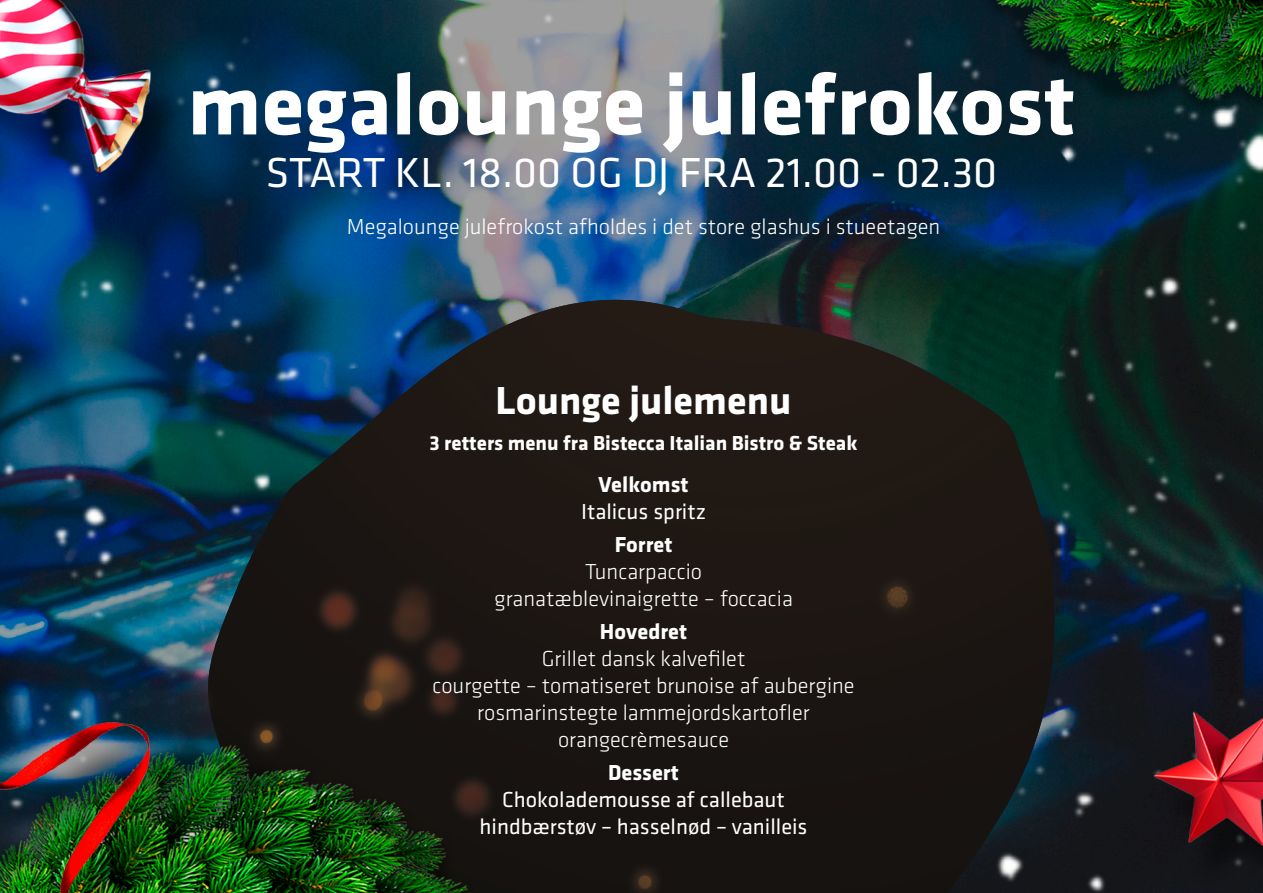
<style>
.page{position:relative;width:1263px;height:893px;background:#fff}
.page>*{position:absolute;margin:0;border:0;box-sizing:border-box;transform-origin:0 0}
.t1{font:700 88.5px "Klavika";color:#fff}
.t2{font:43.5px "Klavika";color:#fff}
.t3{font:700 40.5px "Klavika";color:#fff}
.t4{font:300 22.5px "Klavika";color:#fff}
.t5{font:22.5px "Klavika";color:#fff}
.t6{font:700 22.5px "Klavika";color:#fff}
.t7{font:700 21px "Klavika";color:#fff}
</style>
<div class="page">
<img style="left:0;top:0;width:1263px;height:893px">
<svg style="left:200px;top:286px;width:861px;height:14px;background:#1e465a"></svg>
<img style="left:200px;top:300px;width:861px;height:593px">
<img style="left:901px;top:0;width:362px;height:116px">
<img style="left:0;top:0;width:184px;height:216px">
<img style="left:1154px;top:711px;width:109px;height:179px">
<img style="left:304px;top:735px;width:221px;height:158px">
<img style="left:0;top:639px;width:304px;height:254px">
<p class="t1" style="left:187px;top:57px;width:890px">megalounge julefrokost</p>
<p class="t2" style="left:266px;top:149px;width:733px">START KL. 18.00 OG DJ FRA 21.00 - 02.30</p>
<p class="t4" style="left:347px;top:214px;width:595px">Megalounge julefrokost afholdes i det store glashus i stueetagen</p>
<p class="t3" style="left:495px;top:379px;width:298px">Lounge julemenu</p>
<p class="t7" style="left:430px;top:432px;width:429px">3 retters menu fra Bistecca Italian Bistro &amp; Steak</p>
<p class="t6" style="left:599px;top:472px;width:91px">Velkomst</p>
<p class="t5" style="left:581px;top:499px;width:126px">Italicus spritz</p>
<p class="t6" style="left:615px;top:532px;width:59px">Forret</p>
<p class="t4" style="left:585px;top:559px;width:118px">Tuncarpaccio</p>
<p class="t4" style="left:494px;top:586px;width:300px">granatæblevinaigrette – foccacia</p>
<p class="t6" style="left:600px;top:619px;width:89px">Hovedret</p>
<p class="t4" style="left:542px;top:646px;width:205px">Grillet dansk kalvefilet</p>
<p class="t4" style="left:432px;top:673px;width:424px">courgette – tomatiseret brunoise af aubergine</p>
<p class="t4" style="left:477px;top:700px;width:334px">rosmarinstegte lammejordskartofler</p>
<p class="t4" style="left:558px;top:727px;width:173px">orangecrèmesauce</p>
<p class="t6" style="left:608px;top:760px;width:72px">Dessert</p>
<p class="t5" style="left:502px;top:787px;width:284px">Chokolademousse af callebaut</p>
<p class="t5" style="left:480px;top:814px;width:329px">hindbærstøv – hasselnød – vanilleis</p>
</div>
